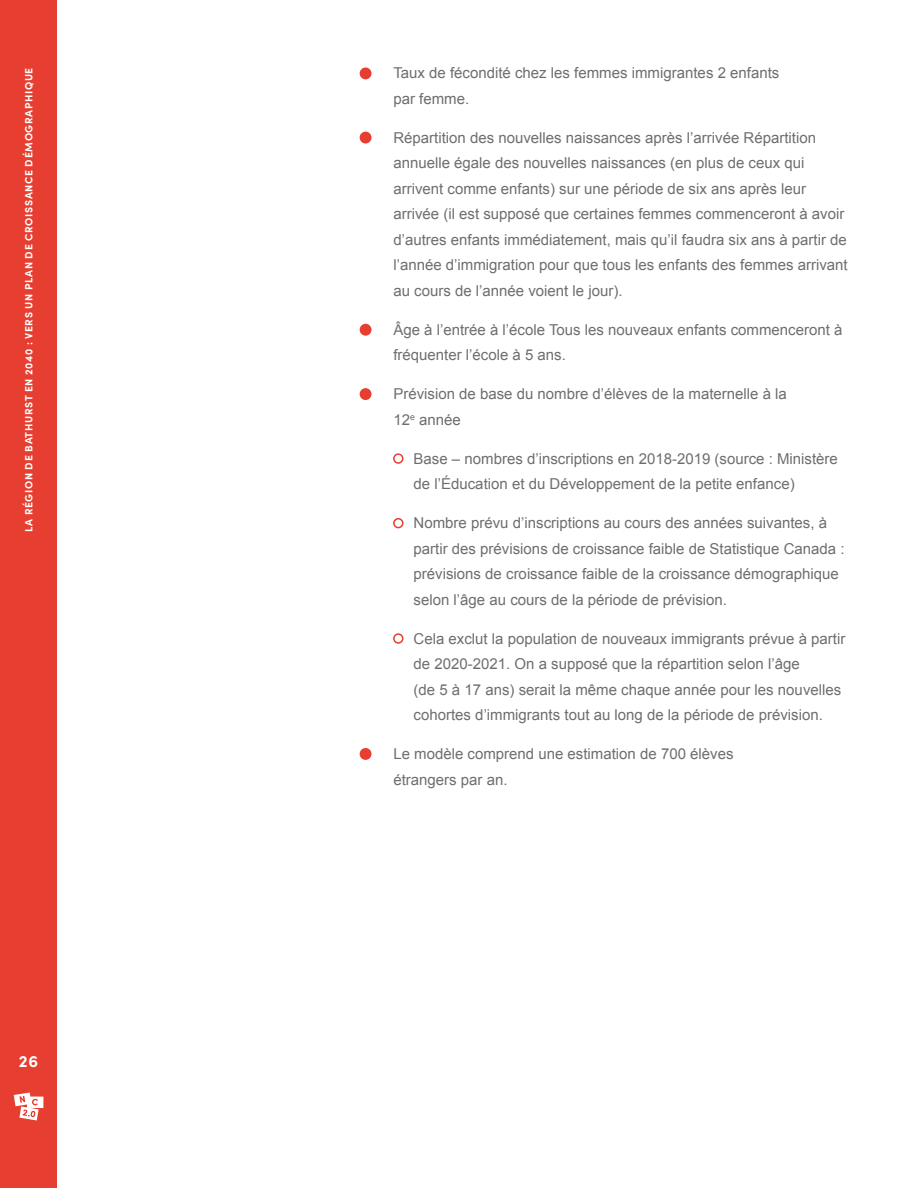
<style>
.page{position:relative;width:918px;height:1188px;background:#fff}
.page>*{position:absolute;margin:0;border:0;box-sizing:border-box;transform-origin:0 0}
.t1{font:700 16.5px "Sofia Pro";color:#fff}
.t2{font:15px/25.5px "Arial";color:#6d6e71}
.t3{font:700 10.5px "Sofia Pro";letter-spacing:.06em;color:#fff}
</style>
<div class="page">
<div style="left:0;top:0;width:57px;height:1188px;background:#e63e30"></div>
<svg style="left:14px;top:1093px;width:29px;height:28px"></svg>
<div style="left:360px;top:324px;width:12px;height:12px;background:#e63e30;border-radius:50%"></div>
<div style="left:360px;top:388px;width:12px;height:12px;background:#e63e30;border-radius:50%"></div>
<div style="left:360px;top:748px;width:12px;height:12px;background:#e63e30;border-radius:50%"></div>
<div style="left:393px;top:453px;width:11px;height:11px;border:2px solid #e63e30;border-radius:50%"></div>
<div style="left:393px;top:518px;width:11px;height:10px;border:2px solid #e63e30;border-radius:50%"></div>
<div style="left:393px;top:633px;width:11px;height:11px;border:2px solid #e63e30;border-radius:50%"></div>
<div style="left:360px;top:132px;width:12px;height:12px;background:#e63e30;border-radius:50%"></div>
<div style="left:360px;top:67px;width:12px;height:12px;background:#e63e30;border-radius:50%"></div>
<p class="t3" style="left:21px;top:532px;width:466px;rotate:-90deg">LA RÉGION DE BATHURST EN 2040 : VERS UN PLAN DE CROISSANCE DÉMOGRAPHIQUE</p>
<p class="t1" style="left:19px;top:1048px;width:21px">26</p>
<p class="t2" style="left:393px;top:61px;width:387px">Taux de fécondité chez les femmes immigrantes 2 enfants par femme.</p>
<p class="t2" style="left:393px;top:125px;width:456px">Répartition des nouvelles naissances après l’arrivée Répartition annuelle égale des nouvelles naissances (en plus de ceux qui arrivent comme enfants) sur une période de six ans après leur arrivée (il est supposé que certaines femmes commenceront à avoir d’autres enfants immédiatement, mais qu’il faudra six ans à partir de l’année d’immigration pour que tous les enfants des femmes arrivant au cours de l’année voient le jour).</p>
<p class="t2" style="left:393px;top:317px;width:451px">Âge à l’entrée à l’école Tous les nouveaux enfants commenceront à fréquenter l’école à 5 ans.</p>
<p class="t2" style="left:393px;top:382px;width:395px">Prévision de base du nombre d’élèves de la maternelle à la<br>12<sup>e</sup> année</p>
<p class="t2" style="left:414px;top:446px;width:426px">Base – nombres d’inscriptions en 2018-2019 (source : Ministère de l’Éducation et du Développement de la petite enfance)</p>
<p class="t2" style="left:414px;top:511px;width:433px">Nombre prévu d’inscriptions au cours des années suivantes, à partir des prévisions de croissance faible de Statistique Canada : prévisions de croissance faible de la croissance démographique selon l’âge au cours de la période de prévision.</p>
<p class="t2" style="left:414px;top:626px;width:433px">Cela exclut la population de nouveaux immigrants prévue à partir de 2020-2021. On a supposé que la répartition selon l’âge<br>(de 5 à 17 ans) serait la même chaque année pour les nouvelles cohortes d’immigrants tout au long de la période de prévision.</p>
<p class="t2" style="left:393px;top:742px;width:342px">Le modèle comprend une estimation de 700 élèves étrangers par an.</p>
</div>
